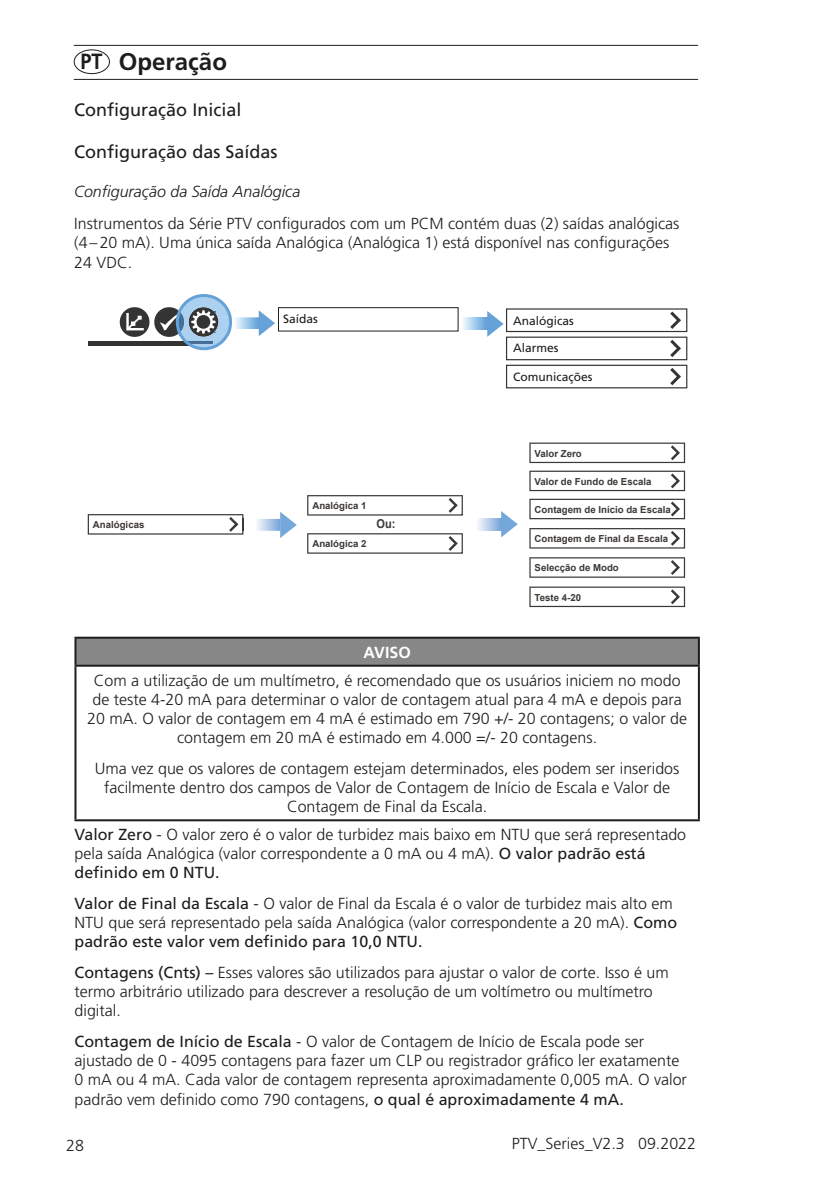
<style>
.page{position:relative;width:840px;height:1191px;background:#fff}
.page>*{position:absolute;margin:0;border:0;box-sizing:border-box;transform-origin:0 0}
.t1{font:700 24px "Frutiger LT";color:#1d1d1b}
.t2{font:18px "Frutiger LT";color:#1d1d1b}
.t3{font:300 16px/19.2px "Frutiger LT";color:#1d1d1b}
.t4{font:italic 300 16px "Frutiger LT";color:#1d1d1b}
.t5{font:700 16px "Frutiger LT";color:#fff}
.t6{font:700 12.2px "Arial";color:#3c3835;scale:.9 1}
.t7{font:12px "Frutiger LT";color:#1d1d1b}
.t8{font:700 9.6px "Arial";color:#3c3835}
.s1{font-size:22px}
.s2{font-weight:400}
</style>
<div class="page">
<hr style="left:74px;top:45px;width:623px;height:1px;background:#1d1d1b">
<hr style="left:74px;top:79px;width:623px;height:1px;background:#1d1d1b">
<div style="left:74px;top:49px;width:36px;height:25px;border:1px solid #1d1d1b;border-radius:50%"></div>
<hr style="left:88px;top:341px;width:125px;height:4px;background:#343434">
<svg style="left:257px;top:307px;width:430px;height:82px"></svg>
<svg style="left:120px;top:294px;width:113px;height:57px"></svg>
<div style="left:278px;top:307px;width:180px;height:24px;border:1px solid #1d1d1b"></div>
<div style="left:272px;top:335px;width:192px;height:30px;background:#fff"></div>
<svg style="left:88px;top:442px;width:596px;height:165px"></svg>
<svg style="left:229px;top:445px;width:450px;height:159px"></svg>
<img style="left:243px;top:519px;width:35px;height:12px">
<svg style="left:235px;top:519px;width:8px;height:12px"></svg>
<svg style="left:278px;top:508px;width:241px;height:33px"></svg>
<div style="left:75px;top:637px;width:623px;height:28px;background:#878787"></div>
<hr style="left:74px;top:636px;width:625px;height:2px;background:#1d1d1b">
<hr style="left:74px;top:638px;width:2px;height:26px;background:#1d1d1b">
<hr style="left:697px;top:638px;width:2px;height:26px;background:#1d1d1b">
<hr style="left:74px;top:664px;width:625px;height:2px;background:#1d1d1b">
<hr style="left:74px;top:666px;width:2px;height:153px;background:#1d1d1b">
<hr style="left:697px;top:666px;width:2px;height:153px;background:#1d1d1b">
<hr style="left:74px;top:819px;width:625px;height:2px;background:#1d1d1b">
<h1 class="t1" style="left:80px;top:48px;width:148px"><span class="s1">PT</span> Operação</h1>
<p class="t2" style="left:74px;top:99px;width:169px">Configuração Inicial</p>
<p class="t2" style="left:74px;top:141px;width:205px">Configuração das Saídas</p>
<p class="t4" style="left:74px;top:182px;width:227px">Configuração da Saída Analógica</p>
<p class="t3" style="left:74px;top:214px;width:606px">Instrumentos da Série PTV configurados com um PCM contém duas (2) saídas analógicas (4 – 20 mA) . Uma única saída Analógica (Analógica 1) está disponível nas configurações<br>24 VDC .</p>
<p class="t8" style="left:93px;top:518px;width:53px">Analógicas</p>
<p class="t7" style="left:283px;top:311px;width:36px">Saídas</p>
<p class="t8" style="left:312px;top:499px;width:56px">Analógica 1</p>
<p class="t8" style="left:312px;top:537px;width:56px">Analógica 2</p>
<p class="t6" style="left:376px;top:516px;width:23px">Ou:</p>
<p class="t7" style="left:513px;top:313px;width:62px">Analógicas</p>
<p class="t7" style="left:513px;top:341px;width:47px">Alarmes</p>
<p class="t7" style="left:513px;top:370px;width:81px">Comunicações</p>
<p class="t8" style="left:534px;top:447px;width:49px">Valor Zero</p>
<p class="t8" style="left:534px;top:475px;width:118px">Valor de Fundo de Escala</p>
<p class="t8" style="left:534px;top:503px;width:138px">Contagem de Início da Escala</p>
<p class="t8" style="left:534px;top:532px;width:135px">Contagem de Final da Escala</p>
<p class="t8" style="left:534px;top:561px;width:86px">Selecção de Modo</p>
<p class="t8" style="left:534px;top:591px;width:48px">Teste 4-20</p>
<p class="t5" style="left:363px;top:643px;width:49px">AVISO</p>
<p class="t3" style="left:87px;top:671px;width:601px;text-align:center">Com a utilização de um multímetro, é recomendado que os usuários iniciem no modo de teste 4-20 mA para determinar o valor de contagem atual para 4 mA e depois para 20 mA . O valor de contagem em 4 mA é estimado em 790 +/- 20 contagens; o valor de contagem em 20 mA é estimado em 4 .000 =/- 20 contagens .</p>
<p class="t3" style="left:95px;top:759px;width:585px;text-align:center">Uma vez que os valores de contagem estejam determinados, eles podem ser inseridos facilmente dentro dos campos de Valor de Contagem de Início de Escala e Valor de<br>Contagem de Final da Escala .</p>
<p class="t3" style="left:75px;top:825px;width:612px"><span class="s2">Valor Zero</span> - O valor zero é o valor de turbidez mais baixo em NTU que será representado pela saída Analógica (valor correspondente a 0 mA ou 4 mA) . <span class="s2">O valor padrão está definido em 0 NTU.</span></p>
<p class="t3" style="left:75px;top:894px;width:603px"><span class="s2">Valor de Final da Escala</span> - O valor de Final da Escala é o valor de turbidez mais alto em<br>NTU que será representado pela saída Analógica (valor correspondente a 20 mA) . <span class="s2">Como padrão este valor vem definido para 10,0 NTU.</span></p>
<p class="t3" style="left:75px;top:963px;width:595px"><span class="s2">Contagens (Cnts) –</span> Esses valores são utilizados para ajustar o valor de corte . Isso é um termo arbitrário utilizado para descrever a resolução de um voltímetro ou multímetro digital .</p>
<p class="t3" style="left:75px;top:1032px;width:613px"><span class="s2">Contagem de Início de Escala</span> - O valor de Contagem de Início de Escala pode ser ajustado de 0 - 4095 contagens para fazer um CLP ou registrador gráfico ler exatamente 0 mA ou 4 mA . Cada valor de contagem representa aproximadamente 0,005 mA . O valor padrão vem definido como 790 contagens, <span class="s2">o qual é aproximadamente 4 mA.</span></p>
<p class="t3" style="left:66px;top:1136px;width:19px">28</p>
<p class="t3" style="left:511px;top:1134px;width:186px">PTV_Series_V2 .3 09 .2022</p>
</div>
